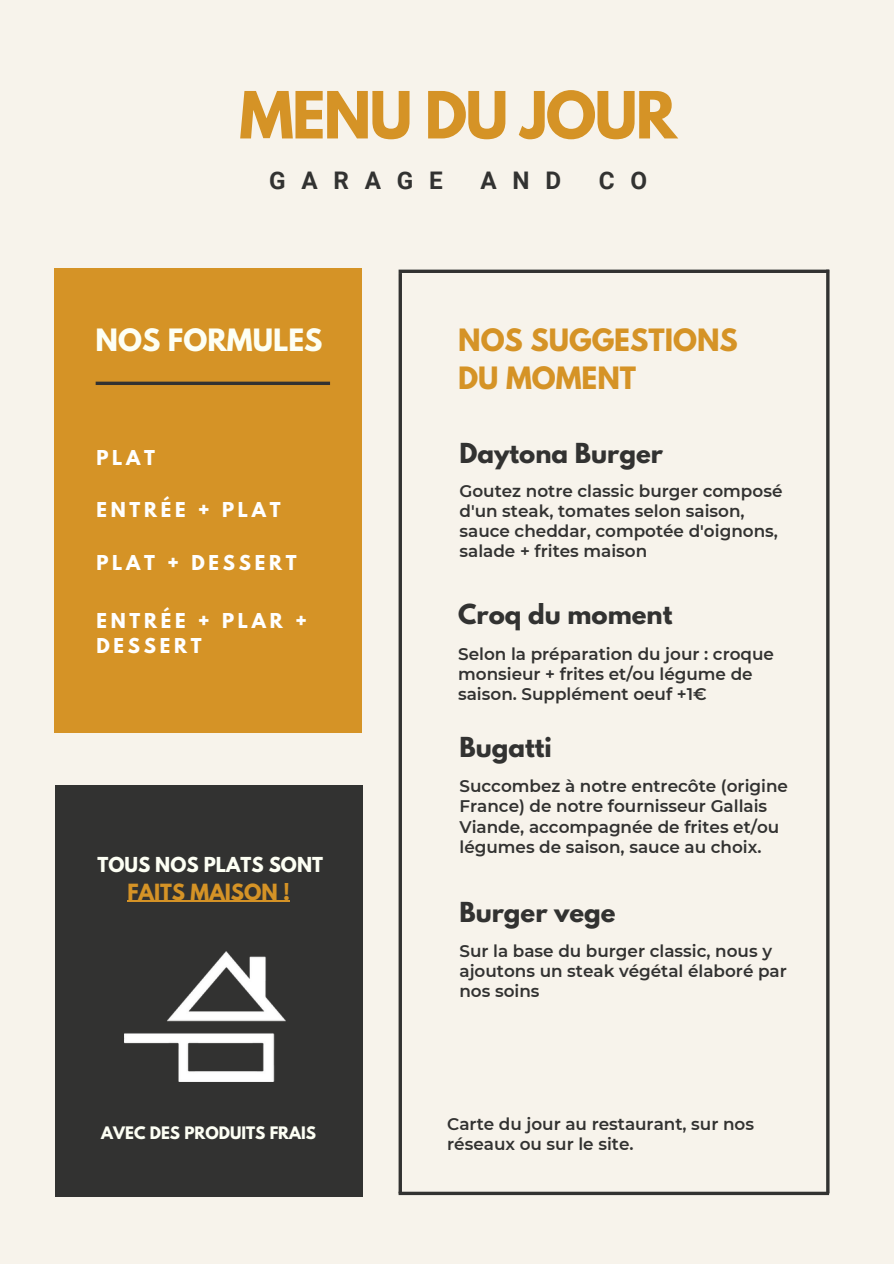
<style>
.page{position:relative;width:894px;height:1264px;background:#fff}
.page>*{position:absolute;margin:0;border:0;box-sizing:border-box;transform-origin:0 0}
.t1{font:700 57.6px "League Spartan";letter-spacing:-.03em;color:#d59326}
.t2{font:700 27.3px/37.2px "League Spartan";color:#d59326}
.t3{font:700 27.3px "League Spartan";color:#fdfff4}
.t4{font:700 24.45px "League Spartan";color:#323231}
.t5{font:700 24.3px "Roboto";letter-spacing:.65em;color:#323231}
.t6{font:700 19.8px "League Spartan";color:#d59326}
.t7{font:700 18.3px "League Spartan";color:#fdfff4}
.t8{font:700 18.15px/24.8px "League Spartan";letter-spacing:.205em;color:#fff}
.t9{font:600 16.8px/20.1px "Montserrat";color:#323231}
.t10{font:700 15.3px "League Spartan";color:#fdfff4}
</style>
<div class="page">
<div style="left:0;top:0;width:893px;height:1263px;background:#f7f3eb"></div>
<div style="left:54px;top:268px;width:307px;height:464px;background:#d59326"></div>
<div style="left:56px;top:785px;width:307px;height:411px;background:#323231"></div>
<svg style="left:96px;top:381px;width:234px;height:4px"></svg>
<img style="left:124px;top:951px;width:161px;height:130px">
<hr style="left:127px;top:900px;width:163px;height:1px;background:#d59326">
<svg style="left:398px;top:269px;width:430px;height:4px;background:#504f4d"></svg>
<hr style="left:398px;top:1191px;width:430px;height:3px;background:#323231">
<svg style="left:398px;top:273px;width:4px;height:920px;background:#4f4f4d"></svg>
<svg style="left:825px;top:270px;width:4px;height:923px;fill:#323231"></svg>
<h1 class="t1" style="left:239px;top:87px;width:439px">MENU DU JOUR</h1>
<h3 class="t5" style="left:269px;top:166px;width:175px">GARAGE</h3>
<h3 class="t5" style="left:480px;top:166px;width:82px">AND</h3>
<h3 class="t5" style="left:598px;top:166px;width:50px">C O</h3>
<h2 class="t3" style="left:96px;top:327px;width:228px">NOS FORMULES</h2>
<p class="t8" style="left:96px;top:447px;width:60px">PLAT</p>
<p class="t8" style="left:96px;top:500px;width:186px">ENTRÉE + PLAT</p>
<p class="t8" style="left:96px;top:552px;width:202px">PLAT + DESSERT</p>
<p class="t8" style="left:96px;top:610px;width:212px">ENTRÉE + PLAR +<br>DESSERT</p>
<p class="t7" style="left:97px;top:855px;width:227px">TOUS NOS PLATS SONT</p>
<p class="t6" style="left:127px;top:881px;width:164px">FAITS MAISON !</p>
<p class="t10" style="left:101px;top:1124px;width:216px">AVEC DES PRODUITS FRAIS</p>
<h2 class="t2" style="left:458px;top:325px;width:281px">NOS SUGGESTIONS<br>DU MOMENT</h2>
<h3 class="t4" style="left:459px;top:441px;width:205px">Daytona Burger</h3>
<p class="t9" style="left:459px;top:480px;width:324px">Goutez notre classic burger composé d'un steak, tomates selon saison, sauce cheddar, compotée d'oignons, salade + frites maison</p>
<h3 class="t4" style="left:458px;top:602px;width:216px">Croq du moment</h3>
<p class="t9" style="left:458px;top:643px;width:317px">Selon la préparation du jour : croque monsieur + frites et/ou légume de saison. Supplément oeuf +1€</p>
<h3 class="t4" style="left:459px;top:735px;width:94px">Bugatti</h3>
<p class="t9" style="left:459px;top:776px;width:330px">Succombez à notre entrecôte (origine France) de notre fournisseur Gallais Viande, accompagnée de frites et/ou légumes de saison, sauce au choix.</p>
<h3 class="t4" style="left:459px;top:899px;width:158px">Burger vege</h3>
<p class="t9" style="left:459px;top:940px;width:329px">Sur la base du burger classic, nous y ajoutons un steak végétal élaboré par nos soins</p>
<p class="t9" style="left:447px;top:1113px;width:308px">Carte du jour au restaurant, sur nos réseaux ou sur le site.</p>
</div>
